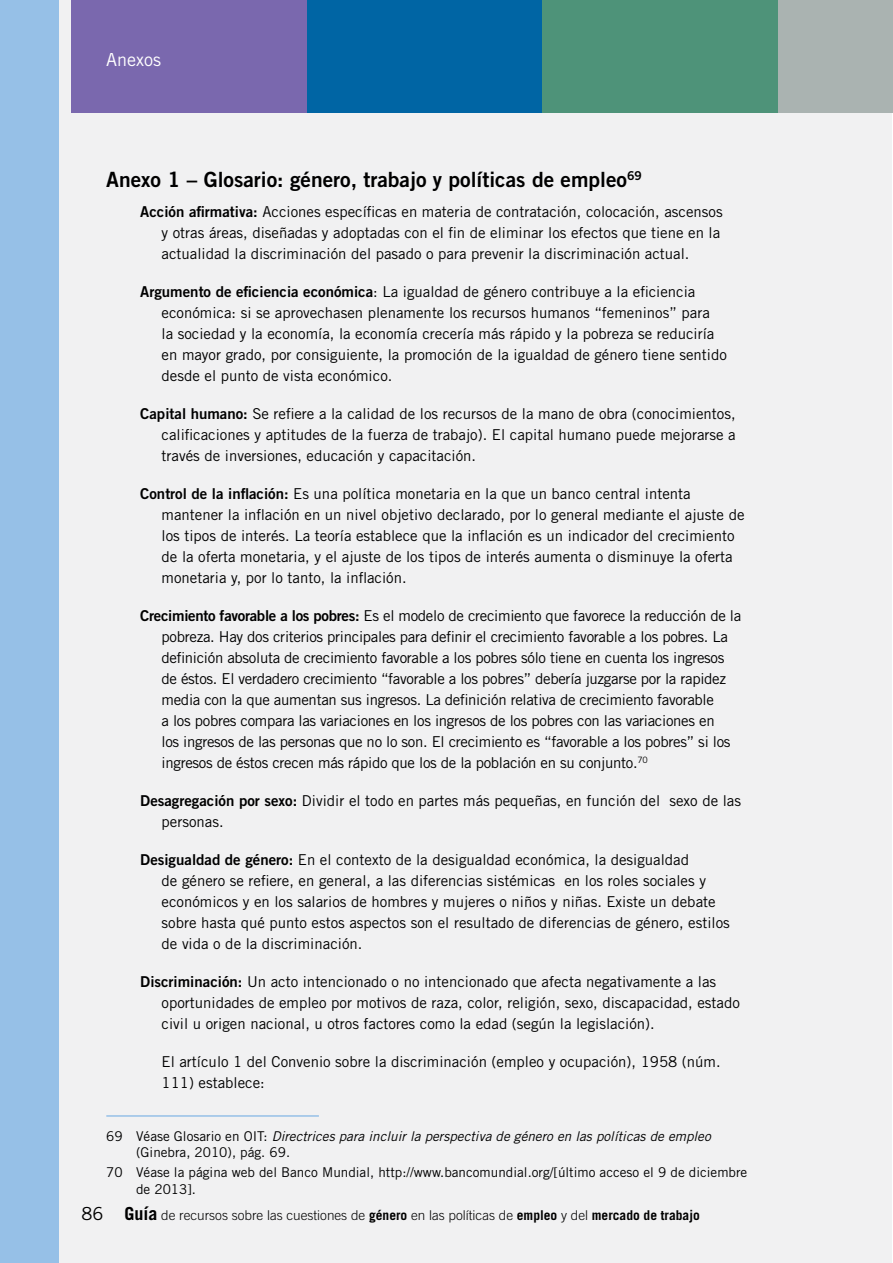
<style>
.page{position:relative;width:893px;height:1263px;background:#fff}
.page>*{position:absolute;margin:0;border:0;box-sizing:border-box;transform-origin:0 0}
.t1{font:21px "Trade Gothic Bold Two";color:#000}
.t2{font:18px "Trade Gothic";color:#fff}
.t3{font:18px "Trade Gothic";color:#000}
.t4{font:15px/21px "Trade Gothic";color:#000}
.t5{font:15px/21px "Trade Gothic";letter-spacing:-.02em;color:#000}
.t6{font:italic 13.5px/16.2px "Trade Gothic";color:#000}
.t7{font:13.5px/16.2px "Trade Gothic";color:#000}
.t8{font:300 13.5px "Trade Gothic LT Std";color:#000}
.s1{font-family:"Trade Gothic Bold Two"}
.s2{font-style:normal}
.s3{font-weight:700;font-size:18px}
.s4{font-weight:700}
</style>
<div class="page">
<div style="left:0;top:0;width:892px;height:1263px;background:#f1f1f2"></div>
<div style="left:0;top:0;width:59px;height:1263px;background:#96c0e7"></div>
<div style="left:71px;top:0;width:236px;height:113px;background:#7a68ae"></div>
<div style="left:307px;top:0;width:235px;height:113px;background:#0065a4"></div>
<div style="left:542px;top:0;width:236px;height:113px;background:#4e9379"></div>
<div style="left:778px;top:0;width:115px;height:113px;background:#aab3b1"></div>
<hr style="left:106px;top:1115px;width:213px;height:2px;background:#96c0e7">
<p class="t2" style="left:106px;top:49px;width:56px">Anexos</p>
<h1 class="t1" style="left:106px;top:167px;width:537px">Anexo 1 – Glosario: género, trabajo y políticas de empleo<sup>69</sup></h1>
<p class="t4" style="left:162px;top:201px;width:563px;text-indent:-21px"><span class="s1">Acción afirmativa:</span> Acciones específicas en materia de contratación, colocación, ascensos y otras áreas, diseñadas y adoptadas con el fin de eliminar los efectos que tiene en la actualidad la discriminación del pasado o para prevenir la discriminación actual.</p>
<p class="t4" style="left:162px;top:281px;width:567px;text-indent:-21px"><span class="s1">Argumento de eficiencia económica</span>: La igualdad de género contribuye a la eficiencia económica: si se aprovechasen plenamente los recursos humanos “femeninos” para<br>la sociedad y la economía, la economía crecería más rápido y la pobreza se reduciría en mayor grado, por consiguiente, la promoción de la igualdad de género tiene sentido desde el punto de vista económico.</p>
<p class="t4" style="left:162px;top:403px;width:576px;text-align:justify;text-indent:-21px"><span class="s1">Capital humano:</span> Se refiere a la calidad de los recursos de la mano de obra (conocimientos, calificaciones y aptitudes de la fuerza de trabajo). El capital humano puede mejorarse a través de inversiones, educación y capacitación.</p>
<p class="t4" style="left:162px;top:483px;width:584px;text-indent:-21px"><span class="s1">Control de la inflación:</span> Es una política monetaria en la que un banco central intenta mantener la inflación en un nivel objetivo declarado, por lo general mediante el ajuste de los tipos de interés. La teoría establece que la inflación es un indicador del crecimiento de la oferta monetaria, y el ajuste de los tipos de interés aumenta o disminuye la oferta monetaria y, por lo tanto, la inflación.</p>
<p class="t5" style="left:162px;top:605px;width:581px;text-indent:-21px"><span class="s1">Crecimiento favorable a los pobres:</span> Es el modelo de crecimiento que favorece la reducción de la pobreza. Hay dos criterios principales para definir el crecimiento favorable a los pobres. La definición absoluta de crecimiento favorable a los pobres sólo tiene en cuenta los ingresos de éstos. El verdadero crecimiento “favorable a los pobres” debería juzgarse por la rapidez media con la que aumentan sus ingresos. La definición relativa de crecimiento favorable<br>a los pobres compara las variaciones en los ingresos de los pobres con las variaciones en<br>los ingresos de las personas que no lo son. El crecimiento es “favorable a los pobres” si los ingresos de éstos crecen más rápido que los de la población en su conjunto.<sup>70</sup></p>
<p class="t4" style="left:162px;top:790px;width:581px;text-indent:-21px"><span class="s1">Desagregación por sexo:</span> Dividir el todo en partes más pequeñas, en función del sexo de las personas.</p>
<p class="t4" style="left:162px;top:849px;width:570px;text-indent:-21px"><span class="s1">Desigualdad de género:</span> En el contexto de la desigualdad económica, la desigualdad<br>de género se refiere, en general, a las diferencias sistémicas en los roles sociales y económicos y en los salarios de hombres y mujeres o niños y niñas. Existe un debate sobre hasta qué punto estos aspectos son el resultado de diferencias de género, estilos de vida o de la discriminación.</p>
<p class="t4" style="left:162px;top:971px;width:580px;text-indent:-21px"><span class="s1">Discriminación:</span> Un acto intencionado o no intencionado que afecta negativamente a las oportunidades de empleo por motivos de raza, color, religión, sexo, discapacidad, estado civil u origen nacional, u otros factores como la edad (según la legislación).</p>
<p class="t4" style="left:162px;top:1051px;width:561px">El artículo 1 del Convenio sobre la discriminación (empleo y ocupación), 1958 (núm.<br>111) establece:</p>
<p class="t6" style="left:136px;top:1127px;width:576px;text-indent:-30px"><span class="s2">69 Véase Glosario en OIT:</span> Directrices para incluir la perspectiva de género en las políticas de empleo <span class="s2">(Ginebra, 2010), pág. 69.</span></p>
<p class="t7" style="left:136px;top:1164px;width:613px;text-indent:-30px">70 Véase la página web del Banco Mundial, http://www.bancomundial.org/[último acceso el 9 de diciembre de 2013].</p>
<p class="t3" style="left:81px;top:1203px;width:23px">86</p>
<p class="t8" style="left:125px;top:1207px;width:577px"><span class="s3">Guía</span> de recursos sobre las cuestiones de <span class="s4">género</span> en las políticas de <span class="s4">empleo</span> y del <span class="s4">mercado de trabajo</span></p>
</div>
